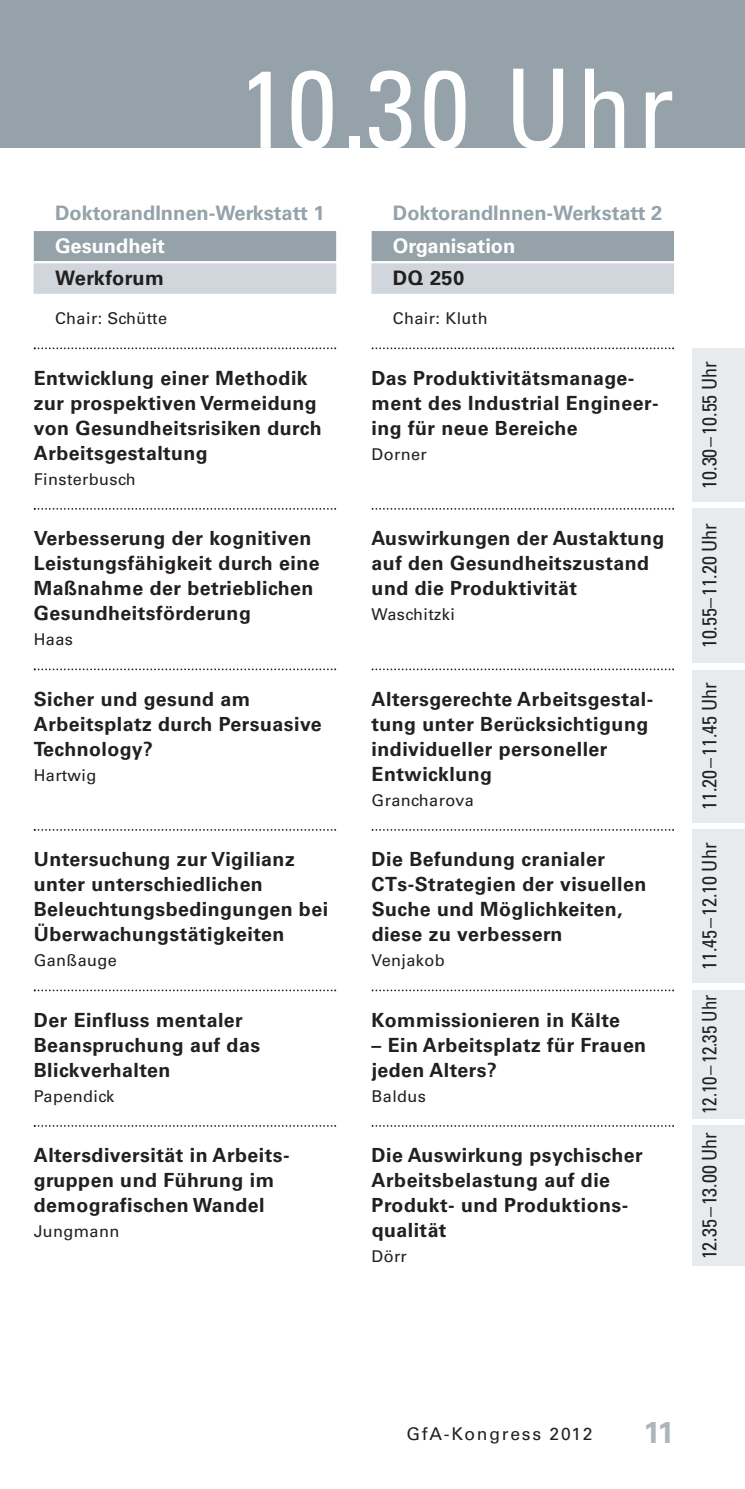
<style>
.page{position:relative;width:745px;height:1489px;background:#fff}
.page>*{position:absolute;margin:0;border:0;box-sizing:border-box;transform-origin:0 0}
.t1{font:condensed 109.75px "Univers LT";letter-spacing:.05em;color:#fff}
.t2{font:700 30px "Univers LT";color:#adb4ba}
.t3{font:condensed 20px "Univers LT";color:#231f20}
.t4{font:700 20px "Univers LT";color:#95a2aa}
.t5{font:700 20px "Univers LT";color:#fff}
.t6{font:700 20px "Univers LT";letter-spacing:.025em;color:#231f20}
.t7{font:condensed 20px "Univers LT";color:#231f20;scale:.94 1}
.t8{font:700 19.5px/25px "Univers LT";letter-spacing:.025em;color:#231f20}
.t9{font:17.5px "Univers LT";letter-spacing:.1em;color:#231f20}
.t10{font:16.25px "Univers LT";letter-spacing:.025em;color:#231f20}
</style>
<div class="page">
<div style="left:0;top:0;width:744px;height:148px;background:#95a2aa"></div>
<div style="left:34px;top:231px;width:302px;height:30px;background:#95a2aa"></div>
<div style="left:34px;top:263px;width:302px;height:30px;background:#d0d6db"></div>
<svg style="left:34px;top:347px;width:302px;height:2px"></svg>
<svg style="left:34px;top:508px;width:302px;height:2px"></svg>
<svg style="left:34px;top:668px;width:302px;height:2px"></svg>
<svg style="left:34px;top:829px;width:302px;height:1px"></svg>
<svg style="left:34px;top:989px;width:302px;height:2px"></svg>
<svg style="left:34px;top:1125px;width:302px;height:1px"></svg>
<div style="left:371px;top:231px;width:302px;height:30px;background:#95a2aa"></div>
<div style="left:371px;top:263px;width:302px;height:30px;background:#d0d6db"></div>
<svg style="left:371px;top:347px;width:302px;height:2px"></svg>
<svg style="left:371px;top:508px;width:302px;height:2px"></svg>
<svg style="left:371px;top:668px;width:302px;height:2px"></svg>
<svg style="left:371px;top:829px;width:302px;height:1px"></svg>
<svg style="left:371px;top:989px;width:302px;height:2px"></svg>
<svg style="left:371px;top:1125px;width:302px;height:1px"></svg>
<div style="left:692px;top:348px;width:52px;height:153px;background:#e7ebed"></div>
<div style="left:692px;top:508px;width:52px;height:154px;background:#e7ebed"></div>
<div style="left:692px;top:669px;width:52px;height:153px;background:#e7ebed"></div>
<div style="left:692px;top:829px;width:52px;height:154px;background:#e7ebed"></div>
<div style="left:692px;top:990px;width:52px;height:128px;background:#e7ebed"></div>
<div style="left:692px;top:1125px;width:52px;height:140px;background:#e7ebed"></div>
<h1 class="t1" style="left:239px;top:69px;width:436px">10.30 Uhr</h1>
<p class="t4" style="left:55px;top:206px;width:271px">DoktorandInnen-Werkstatt 1</p>
<p class="t5" style="left:55px;top:238px;width:111px">Gesundheit</p>
<p class="t6" style="left:55px;top:271px;width:110px">Werkforum</p>
<p class="t10" style="left:55px;top:312px;width:113px">Chair: Schütte</p>
<p class="t8" style="left:34px;top:367px;width:289px">Entwicklung einer Methodik zur prospektiven Vermeidung von Gesundheitsrisiken durch<br>Arbeitsgestaltung</p>
<p class="t10" style="left:34px;top:473px;width:103px">Finsterbusch</p>
<p class="t8" style="left:34px;top:527px;width:287px">Verbesserung der kognitiven<br>Leistungsfähigkeit durch eine<br>Maßnahme der betrieblichen<br>Gesundheitsförderung</p>
<p class="t10" style="left:34px;top:633px;width:41px">Haas</p>
<p class="t8" style="left:34px;top:688px;width:289px">Sicher und gesund am<br>Arbeitsplatz durch Persuasive<br>Technology?</p>
<p class="t10" style="left:34px;top:769px;width:64px">Hartwig</p>
<p class="t8" style="left:34px;top:848px;width:295px">Untersuchung zur Vigilianz unter unterschiedlichen<br>Beleuchtungsbedingungen bei<br>Überwachungstätigkeiten</p>
<p class="t10" style="left:34px;top:954px;width:85px">Ganßauge</p>
<p class="t8" style="left:34px;top:1009px;width:228px">Der Einfluss mentaler<br>Beanspruchung auf das<br>Blickverhalten</p>
<p class="t10" style="left:34px;top:1090px;width:82px">Papendick</p>
<p class="t8" style="left:34px;top:1144px;width:257px">Altersdiversität in Arbeits&shy;gruppen und Führung im demografischen Wandel</p>
<p class="t10" style="left:34px;top:1225px;width:87px">Jungmann</p>
<p class="t4" style="left:392px;top:206px;width:271px">DoktorandInnen-Werkstatt 2</p>
<p class="t5" style="left:392px;top:238px;width:124px">Organisation</p>
<p class="t6" style="left:392px;top:271px;width:73px">DQ 250</p>
<p class="t10" style="left:392px;top:312px;width:96px">Chair: Kluth</p>
<p class="t8" style="left:371px;top:367px;width:288px">Das Produktivitätsmanage&shy;ment des Industrial Engineer&shy;ing für neue Bereiche</p>
<p class="t10" style="left:371px;top:448px;width:57px">Dorner</p>
<p class="t8" style="left:371px;top:527px;width:294px">Auswirkungen der Austaktung auf den Gesundheitszustand und die Produktivität</p>
<p class="t10" style="left:371px;top:608px;width:85px">Waschitzki</p>
<p class="t8" style="left:371px;top:688px;width:283px">Altersgerechte Arbeitsgestal&shy;tung unter Berücksichtigung individueller personeller<br>Entwicklung</p>
<p class="t10" style="left:371px;top:794px;width:104px">Grancharova</p>
<p class="t8" style="left:371px;top:848px;width:276px">Die Befundung cranialer<br>CTs-Strategien der visuellen<br>Suche und Möglichkeiten, diese zu verbessern</p>
<p class="t10" style="left:371px;top:954px;width:74px">Venjakob</p>
<p class="t8" style="left:371px;top:1009px;width:250px">Kommissionieren in Kälte</p>
<p class="t8" style="left:371px;top:1034px;width:276px">– Ein Arbeitsplatz für Frauen jeden Alters?</p>
<p class="t10" style="left:371px;top:1090px;width:56px">Baldus</p>
<p class="t8" style="left:371px;top:1144px;width:272px">Die Auswirkung psychischer<br>Arbeitsbelastung auf die<br>Produkt- und Produktions&shy;qualität</p>
<p class="t10" style="left:371px;top:1250px;width:37px">Dörr</p>
<p class="t3" style="left:701px;top:488px;width:129px;rotate:-90deg">10.30–10.55 Uhr</p>
<p class="t3" style="left:701px;top:648px;width:127px;rotate:-90deg">10.55–11.20 Uhr</p>
<p class="t3" style="left:701px;top:809px;width:129px;rotate:-90deg">11.20–11.45 Uhr</p>
<p class="t3" style="left:701px;top:970px;width:129px;rotate:-90deg">11.45–12.10 Uhr</p>
<p class="t7" style="left:701px;top:1114px;width:129px;rotate:-90deg">12.10–12.35 Uhr</p>
<p class="t3" style="left:701px;top:1259px;width:129px;rotate:-90deg">12.35–13.00 Uhr</p>
<p class="t9" style="left:406px;top:1427px;width:187px">GfA-Kongress 2012</p>
<h2 class="t2" style="left:643px;top:1420px;width:32px">11</h2>
</div>
